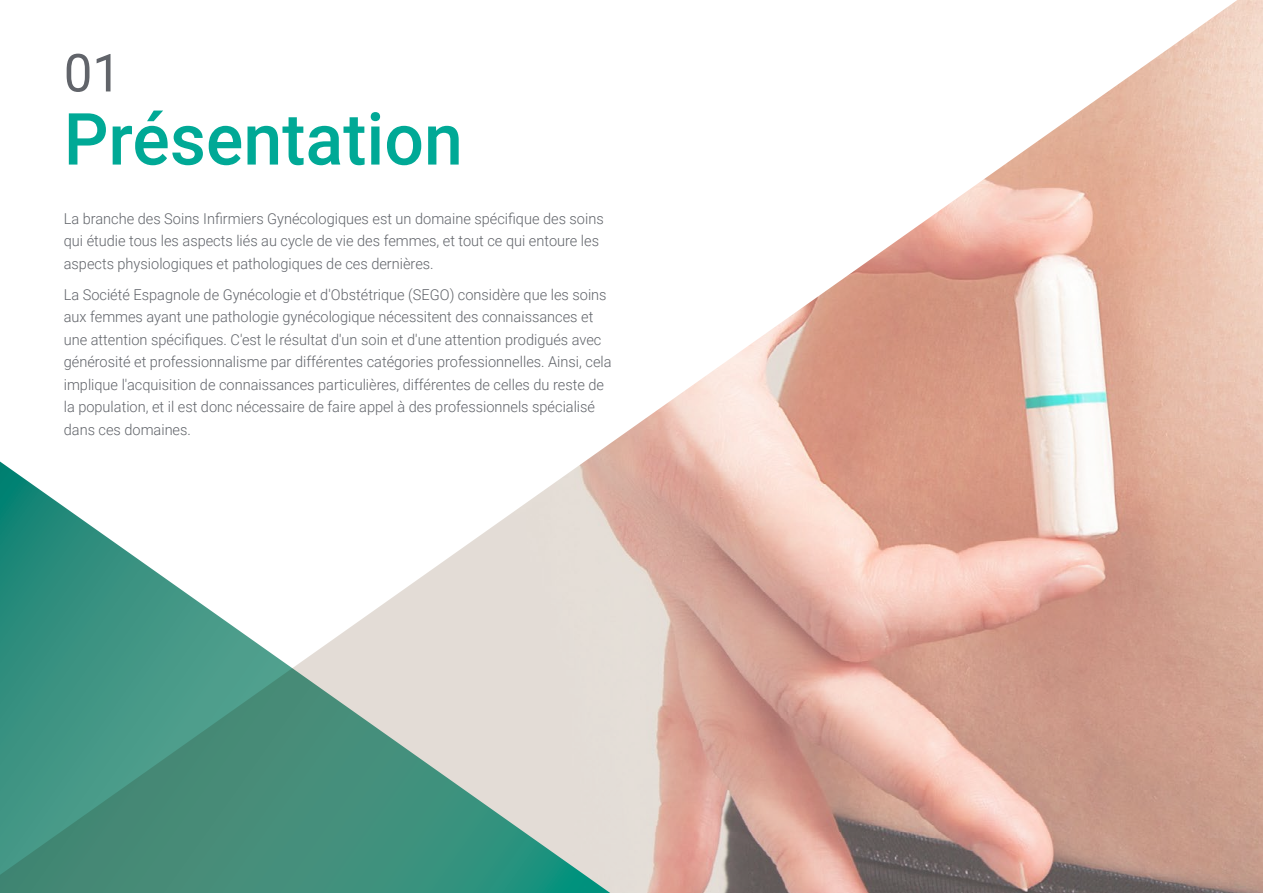
<style>
.page{position:relative;width:1263px;height:893px;background:#fff}
.page>*{position:absolute;margin:0;border:0;box-sizing:border-box;transform-origin:0 0}
.t1{font:500 72px "Roboto";color:#00a996}
.t2{font:52.5px "Roboto";color:#61646a}
.t3{font:300 15px/22.5px "Roboto";color:#61646a}
</style>
<div class="page">
<img style="left:607px;top:0;width:656px;height:893px">
<svg style="left:0;top:446px;width:640px;height:447px"></svg>
<h2 class="t2" style="left:64px;top:36px;width:59px">01</h2>
<h1 class="t1" style="left:64px;top:89px;width:401px">Présentation</h1>
<p class="t3" style="left:64px;top:207px;width:541px">La branche des Soins Infirmiers Gynécologiques est un domaine spécifique des soins qui étudie tous les aspects liés au cycle de vie des femmes, et tout ce qui entoure les aspects physiologiques et pathologiques de ces dernières.</p>
<p class="t3" style="left:64px;top:283px;width:549px">La Société Espagnole de Gynécologie et d'Obstétrique (SEGO) considère que les soins aux femmes ayant une pathologie gynécologique nécessitent des connaissances et une attention spécifiques. C'est le résultat d'un soin et d'une attention prodigués avec générosité et professionnalisme par différentes catégories professionnelles. Ainsi, cela implique l'acquisition de connaissances particulières, différentes de celles du reste de la population, et il est donc nécessaire de faire appel à des professionnels spécialisé dans ces domaines.</p>
</div>
